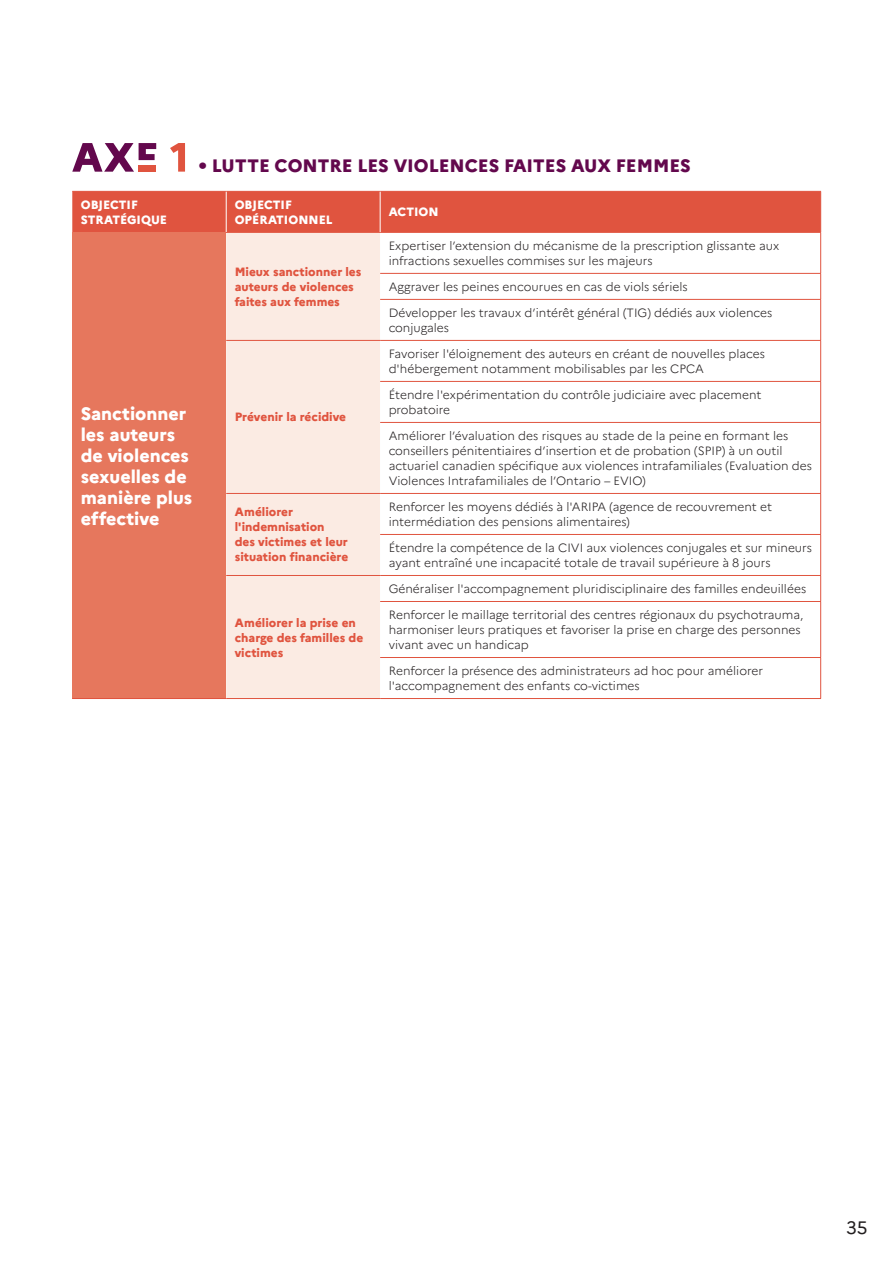
<style>
.page{position:relative;width:893px;height:1263px;background:#fff}
.page>*{position:absolute;margin:0;border:0;box-sizing:border-box;transform-origin:0 0}
.t1{font:800 18px/21px "Marianne";color:#fff}
.t2{font:800 18px "Marianne";color:#63084d}
.t3{font:18px "Marianne";color:#231f20}
.t4{font:300 12px/15px "Marianne";color:#231f20}
.t5{font:800 12px/15px "Marianne";color:#e0543f}
.t6{font:800 12px/15px "Marianne";color:#fff}
</style>
<div class="page">
<div style="left:72px;top:192px;width:748px;height:40px;background:#e0543f"></div>
<div style="left:72px;top:232px;width:154px;height:466px;background:#e6775d"></div>
<div style="left:226px;top:233px;width:154px;height:465px;background:#fbebe3"></div>
<svg style="left:380px;top:272px;width:440px;height:150px"></svg>
<hr style="left:72px;top:191px;width:154px;height:1px;background:#e0543f">
<hr style="left:226px;top:191px;width:154px;height:1px;background:#e0543f">
<hr style="left:380px;top:191px;width:441px;height:1px;background:#e0543f">
<hr style="left:380px;top:232px;width:441px;height:1px;background:#e0543f">
<hr style="left:380px;top:273px;width:441px;height:1px;background:#e0543f">
<hr style="left:380px;top:299px;width:441px;height:1px;background:#e0543f">
<hr style="left:380px;top:340px;width:441px;height:1px;background:#e0543f">
<hr style="left:380px;top:381px;width:441px;height:1px;background:#e0543f">
<hr style="left:380px;top:422px;width:441px;height:1px;background:#e0543f">
<hr style="left:380px;top:493px;width:441px;height:1px;background:#e0543f">
<hr style="left:380px;top:534px;width:441px;height:1px;background:#e0543f">
<hr style="left:380px;top:575px;width:441px;height:1px;background:#e0543f">
<hr style="left:380px;top:601px;width:441px;height:1px;background:#e0543f">
<hr style="left:380px;top:657px;width:441px;height:1px;background:#e0543f">
<hr style="left:72px;top:698px;width:154px;height:1px;background:#e0543f">
<hr style="left:226px;top:698px;width:154px;height:1px;background:#e0543f">
<hr style="left:380px;top:698px;width:441px;height:1px;background:#e0543f">
<hr style="left:226px;top:232px;width:154px;height:1px;background:#e0543f">
<hr style="left:226px;top:340px;width:154px;height:1px;background:#e0543f">
<hr style="left:226px;top:493px;width:154px;height:1px;background:#e0543f">
<hr style="left:226px;top:575px;width:154px;height:1px;background:#e0543f">
<hr style="left:820px;top:233px;width:1px;height:40px;background:#e0543f">
<svg style="left:820px;top:274px;width:1px;height:25px"></svg>
<hr style="left:820px;top:300px;width:1px;height:40px;background:#e0543f">
<hr style="left:820px;top:341px;width:1px;height:40px;background:#e0543f">
<hr style="left:820px;top:382px;width:1px;height:40px;background:#e0543f">
<hr style="left:820px;top:423px;width:1px;height:70px;background:#e0543f">
<hr style="left:820px;top:494px;width:1px;height:40px;background:#e0543f">
<hr style="left:820px;top:535px;width:1px;height:40px;background:#e0543f">
<svg style="left:820px;top:576px;width:1px;height:25px"></svg>
<hr style="left:820px;top:602px;width:1px;height:55px;background:#e0543f">
<hr style="left:820px;top:658px;width:1px;height:40px;background:#e0543f">
<hr style="left:820px;top:192px;width:1px;height:40px;background:#e0543f">
<hr style="left:226px;top:192px;width:1px;height:40px;background:#fff">
<hr style="left:380px;top:192px;width:1px;height:40px;background:#fff">
<svg style="left:170px;top:143px;width:15px;height:29px"></svg>
<svg style="left:72px;top:143px;width:84px;height:29px"></svg>
<p class="t2" style="left:198px;top:154px;width:494px">• LUTTE CONTRE LES VIOLENCES FAITES AUX FEMMES</p>
<p class="t6" style="left:81px;top:197px;width:88px">OBJECTIF<br>STRATÉGIQUE</p>
<p class="t6" style="left:235px;top:197px;width:99px">OBJECTIF<br>OPÉRATIONNEL</p>
<p class="t6" style="left:389px;top:205px;width:51px">ACTION</p>
<p class="t1" style="left:81px;top:403px;width:113px">Sanctionner les auteurs de violences sexuelles de manière plus effective</p>
<p class="t5" style="left:235px;top:264px;width:128px">Mieux sanctionner les auteurs de violences faites aux femmes</p>
<p class="t5" style="left:235px;top:410px;width:113px">Prévenir la récidive</p>
<p class="t4" style="left:389px;top:238px;width:392px">Expertiser l’extension du mécanisme de la prescription glissante aux infractions sexuelles commises sur les majeurs</p>
<p class="t4" style="left:389px;top:279px;width:301px">Aggraver les peines encourues en cas de viols sériels</p>
<p class="t4" style="left:389px;top:305px;width:385px">Développer les travaux d’intérêt général (TIG) dédiés aux violences conjugales</p>
<p class="t4" style="left:389px;top:346px;width:378px">Favoriser l'éloignement des auteurs en créant de nouvelles places d'hébergement notamment mobilisables par les CPCA</p>
<p class="t4" style="left:389px;top:387px;width:374px">Étendre l'expérimentation du contrôle judiciaire avec placement probatoire</p>
<p class="t4" style="left:389px;top:428px;width:425px">Améliorer l’évaluation des risques au stade de la peine en formant les conseillers pénitentiaires d’insertion et de probation (SPIP) à un outil actuariel canadien spécifique aux violences intrafamiliales (Evaluation des Violences Intrafamiliales de l’Ontario – EVIO)</p>
<p class="t5" style="left:235px;top:505px;width:115px">Améliorer l'indemnisation<br>des victimes et leur situation financière</p>
<p class="t4" style="left:389px;top:499px;width:385px">Renforcer les moyens dédiés à l'ARIPA (agence de recouvrement et intermédiation des pensions alimentaires)</p>
<p class="t4" style="left:389px;top:540px;width:425px">Étendre la compétence de la CIVI aux violences conjugales et sur mineurs ayant entraîné une incapacité totale de travail supérieure à 8 jours</p>
<p class="t5" style="left:235px;top:615px;width:130px">Améliorer la prise en charge des familles de victimes</p>
<p class="t4" style="left:389px;top:581px;width:419px">Généraliser l'accompagnement pluridisciplinaire des familles endeuillées</p>
<p class="t4" style="left:389px;top:607px;width:416px">Renforcer le maillage territorial des centres régionaux du psychotrauma, harmoniser leurs pratiques et favoriser la prise en charge des personnes vivant avec un handicap</p>
<p class="t4" style="left:389px;top:663px;width:376px">Renforcer la présence des administrateurs ad hoc pour améliorer l'accompagnement des enfants co-victimes</p>
<h1 class="t3" style="left:846px;top:1216px;width:23px">35</h1>
</div>
